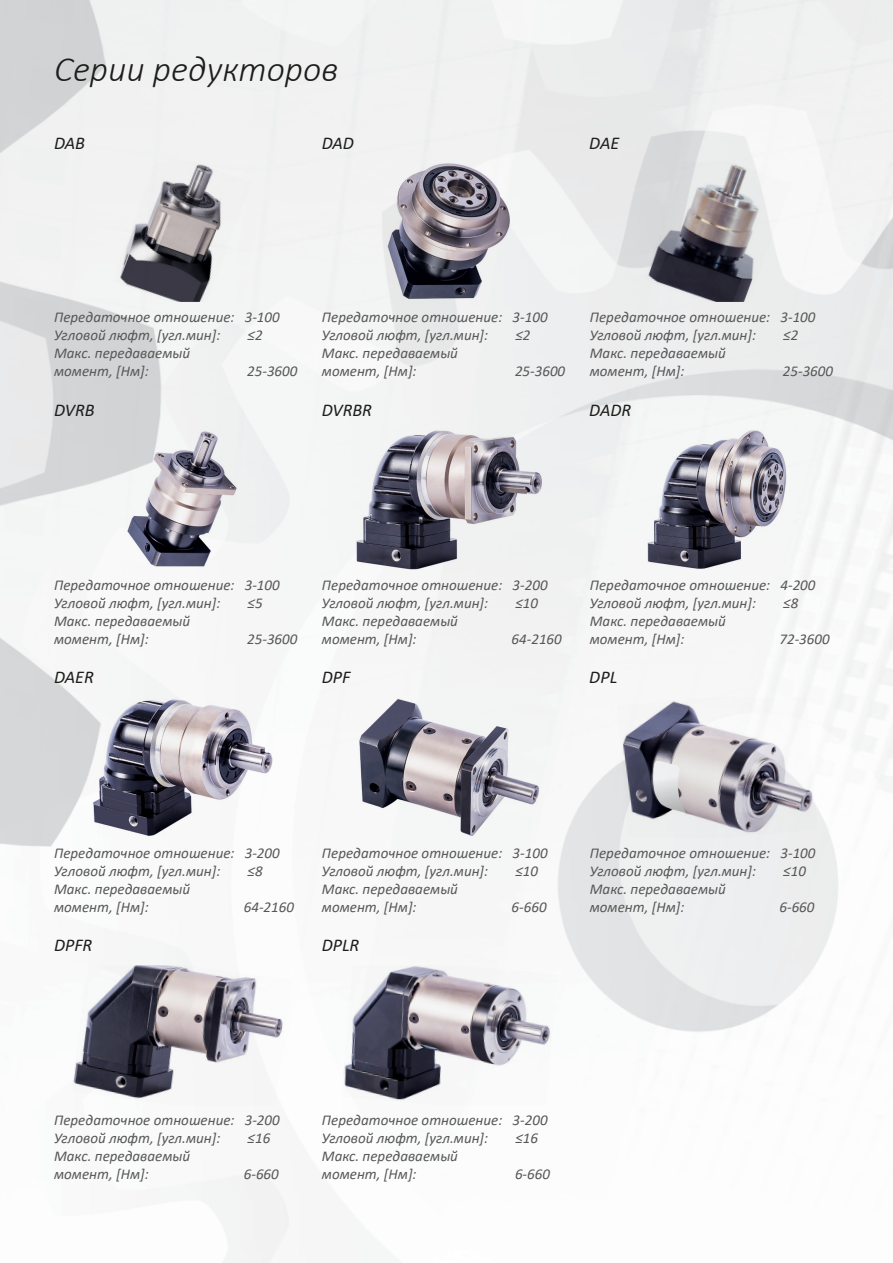
<style>
.page{position:relative;width:893px;height:1263px;background:#fff}
.page>*{position:absolute;margin:0;border:0;box-sizing:border-box;transform-origin:0 0}
.t1{font:italic 300 36px "Calibri";color:#1d1d1b}
.t2{font:italic 18px "Calibri";color:#1d1d1b}
.t3{font:italic 15px/18px "Calibri";color:#575756}
</style>
<div class="page">
<hr style="left:52px;top:1226px;width:765px;height:1px;background:#1d1d1b">
<img style="left:113px;top:162px;width:138px;height:140px">
<img style="left:387px;top:162px;width:125px;height:140px">
<img style="left:126px;top:429px;width:112px;height:141px">
<img style="left:359px;top:697px;width:181px;height:141px">
<img style="left:617px;top:697px;width:201px;height:141px">
<svg style="left:653px;top:761px;width:33px;height:52px;background:#c2c1c3"></svg>
<img style="left:355px;top:429px;width:189px;height:141px">
<img style="left:90px;top:697px;width:183px;height:141px">
<img style="left:71px;top:965px;width:221px;height:141px">
<img style="left:341px;top:965px;width:216px;height:141px">
<img style="left:648px;top:429px;width:139px;height:141px">
<img style="left:643px;top:162px;width:148px;height:140px">
<h1 class="t1" style="left:54px;top:47px;width:286px">Серии редукторов</h1>
<p class="t2" style="left:54px;top:130px;width:32px">DAB</p>
<p class="t2" style="left:322px;top:130px;width:34px">DAD</p>
<p class="t2" style="left:589px;top:130px;width:31px">DAE</p>
<p class="t3" style="left:54px;top:307px;width:227px">Передаточное отношение: 3-100<br>Угловой люфт, [угл.мин]:</p>
<p class="t3" style="left:248px;top:325px;width:17px">≤2</p>
<p class="t3" style="left:322px;top:307px;width:227px">Передаточное отношение: 3-100<br>Угловой люфт, [угл.мин]:</p>
<p class="t3" style="left:515px;top:325px;width:17px">≤2</p>
<p class="t3" style="left:590px;top:307px;width:227px">Передаточное отношение: 3-100<br>Угловой люфт, [угл.мин]:</p>
<p class="t3" style="left:783px;top:325px;width:17px">≤2</p>
<p class="t3" style="left:54px;top:343px;width:138px">Макс. передаваемый момент, [Нм]:</p>
<p class="t3" style="left:247px;top:361px;width:52px">25-3600</p>
<p class="t3" style="left:322px;top:343px;width:138px">Макс. передаваемый момент, [Нм]:</p>
<p class="t3" style="left:515px;top:361px;width:52px">25-3600</p>
<p class="t3" style="left:590px;top:343px;width:138px">Макс. передаваемый момент, [Нм]:</p>
<p class="t3" style="left:783px;top:361px;width:52px">25-3600</p>
<p class="t2" style="left:54px;top:397px;width:42px">DVRB</p>
<p class="t2" style="left:322px;top:397px;width:52px">DVRBR</p>
<p class="t2" style="left:589px;top:397px;width:44px">DADR</p>
<p class="t3" style="left:54px;top:575px;width:227px">Передаточное отношение: 3-100<br>Угловой люфт, [угл.мин]:</p>
<p class="t3" style="left:248px;top:593px;width:17px">≤5</p>
<p class="t3" style="left:322px;top:575px;width:227px">Передаточное отношение: 3-200<br>Угловой люфт, [угл.мин]:</p>
<p class="t3" style="left:515px;top:593px;width:24px">≤10</p>
<p class="t3" style="left:590px;top:575px;width:227px">Передаточное отношение: 4-200<br>Угловой люфт, [угл.мин]:</p>
<p class="t3" style="left:783px;top:593px;width:17px">≤8</p>
<p class="t3" style="left:54px;top:611px;width:138px">Макс. передаваемый момент, [Нм]:</p>
<p class="t3" style="left:247px;top:629px;width:52px">25-3600</p>
<p class="t3" style="left:322px;top:611px;width:138px">Макс. передаваемый момент, [Нм]:</p>
<p class="t3" style="left:512px;top:629px;width:52px">64-2160</p>
<p class="t3" style="left:590px;top:611px;width:138px">Макс. передаваемый момент, [Нм]:</p>
<p class="t3" style="left:779px;top:629px;width:52px">72-3600</p>
<p class="t2" style="left:54px;top:664px;width:41px">DAER</p>
<p class="t2" style="left:322px;top:664px;width:30px">DPF</p>
<p class="t2" style="left:589px;top:664px;width:29px">DPL</p>
<p class="t3" style="left:54px;top:843px;width:227px">Передаточное отношение: 3-200<br>Угловой люфт, [угл.мин]:</p>
<p class="t3" style="left:248px;top:861px;width:17px">≤8</p>
<p class="t3" style="left:322px;top:843px;width:227px">Передаточное отношение: 3-100<br>Угловой люфт, [угл.мин]:</p>
<p class="t3" style="left:515px;top:861px;width:24px">≤10</p>
<p class="t3" style="left:590px;top:843px;width:227px">Передаточное отношение: 3-100<br>Угловой люфт, [угл.мин]:</p>
<p class="t3" style="left:783px;top:861px;width:24px">≤10</p>
<p class="t3" style="left:54px;top:879px;width:138px">Макс. передаваемый момент, [Нм]:</p>
<p class="t3" style="left:244px;top:897px;width:52px">64-2160</p>
<p class="t3" style="left:322px;top:879px;width:138px">Макс. передаваемый момент, [Нм]:</p>
<p class="t3" style="left:512px;top:897px;width:37px">6-660</p>
<p class="t3" style="left:590px;top:879px;width:138px">Макс. передаваемый момент, [Нм]:</p>
<p class="t3" style="left:779px;top:897px;width:37px">6-660</p>
<p class="t2" style="left:54px;top:932px;width:40px">DPFR</p>
<p class="t2" style="left:322px;top:932px;width:39px">DPLR</p>
<p class="t3" style="left:54px;top:1111px;width:227px">Передаточное отношение: 3-200<br>Угловой люфт, [угл.мин]:</p>
<p class="t3" style="left:248px;top:1129px;width:24px">≤16</p>
<p class="t3" style="left:322px;top:1111px;width:227px">Передаточное отношение: 3-200<br>Угловой люфт, [угл.мин]:</p>
<p class="t3" style="left:515px;top:1129px;width:24px">≤16</p>
<p class="t3" style="left:54px;top:1147px;width:138px">Макс. передаваемый момент, [Нм]:</p>
<p class="t3" style="left:244px;top:1165px;width:37px">6-660</p>
<p class="t3" style="left:322px;top:1147px;width:138px">Макс. передаваемый момент, [Нм]:</p>
<p class="t3" style="left:515px;top:1165px;width:37px">6-660</p>
</div>
